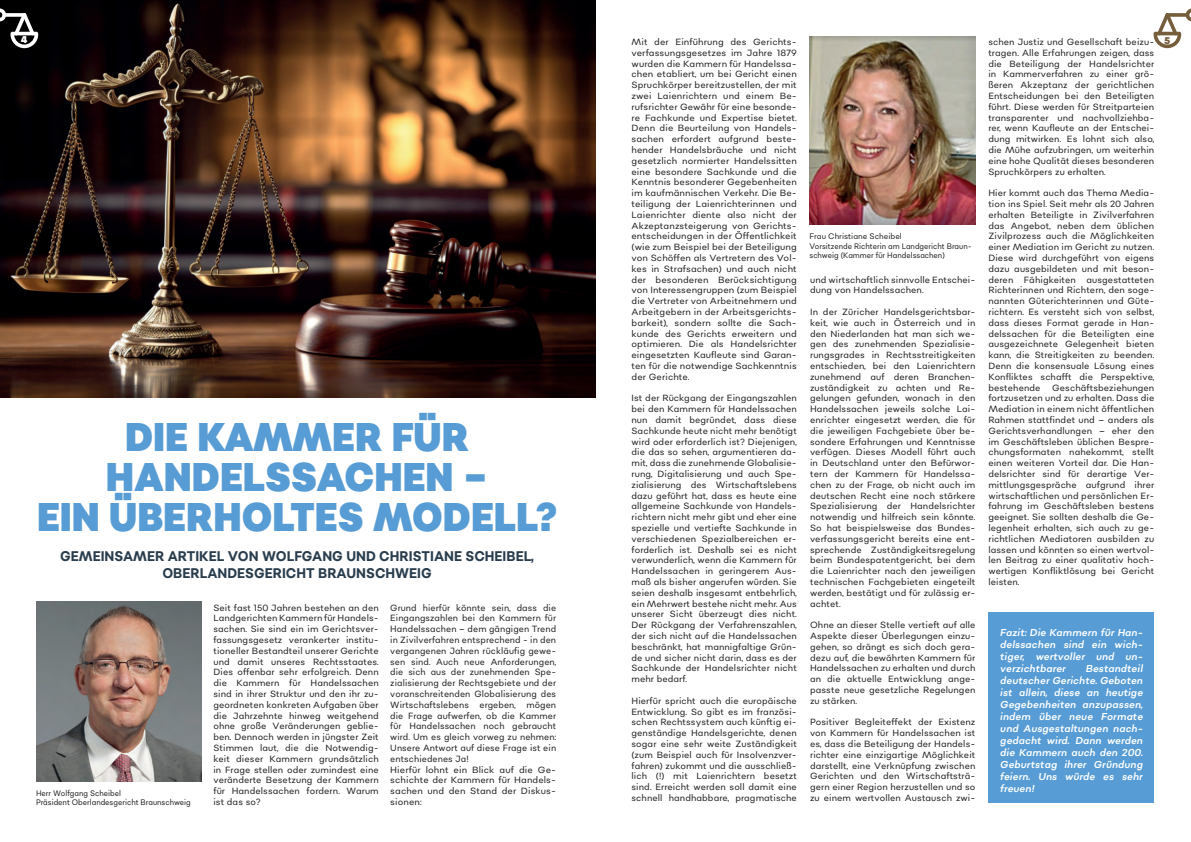
<style>
.page{position:relative;width:1191px;height:842px;background:#fff}
.page>*{position:absolute;margin:0;border:0;box-sizing:border-box;transform-origin:0 0}
.t1{font:900 40px/40px "Sonny Gothic Condensed";color:#579cd4;text-align:center;scale:.95 1}
.t2{font:700 14px/16.8px "Sonny Gothic Condensed";color:#2a3d4d;text-align:center;scale:.95 1}
.t3{font:italic 10px/12px "Sonny Gothic Condensed";letter-spacing:.01em;color:#fff;text-align:justify}
.t4{font:900 9.8px "Sonny Gothic Condensed";color:#fff}
.t5{font:900 9.8px "Sonny Gothic Condensed";color:#765e3d}
.t6{font:9px/10.8px "Sonny Gothic Condensed";letter-spacing:.01em;color:#231f20;text-align:justify}
.t7{font:9px/10.8px "Sonny Gothic Condensed";letter-spacing:.01em;color:#231f20;text-align:justify;scale:1.05 1}
.t8{font:8px/9.6px "Sonny Gothic Condensed";color:#231f20}
.t9{font:8px/9.6px "Sonny Gothic Condensed";color:#231f20;scale:.95 1}
</style>
<div class="page">
<img style="left:0;top:0;width:595px;height:397px">
<svg style="left:0;top:9px;width:38px;height:39px"></svg>
<svg style="left:1153px;top:9px;width:38px;height:39px"></svg>
<img style="left:809px;top:37px;width:166px;height:187px">
<img style="left:36px;top:601px;width:166px;height:180px">
<div style="left:988px;top:612px;width:166px;height:190px;background:#579cd4"></div>
<p class="t4" style="left:21px;top:33px;width:8px">4</p>
<p class="t5" style="left:1164px;top:34px;width:8px">5</p>
<p class="t7" style="left:631px;top:36px;width:159px">Mit der Einführung des Gerichts&shy;verfassungsgesetzes im Jahre 1879 wurden die Kammern für Handelssa&shy;chen etabliert, um bei Gericht einen Spruchkörper bereitzustellen, der mit zwei Laienrichtern und einem Be&shy;rufsrichter Gewähr für eine besonde&shy;re Fachkunde und Expertise bietet.<br>Denn die Beurteilung von Handels&shy;sachen erfordert aufgrund beste&shy;hender Handelsbräuche und nicht gesetzlich normierter Handelssitten eine besondere Sachkunde und die Kenntnis besonderer Gegebenheiten im kaufmännischen Verkehr. Die Be&shy;teiligung der Laienrichterinnen und Laienrichter diente also nicht der Akzeptanzsteigerung von Gerichts&shy;entscheidungen in der Öffentlichkeit (wie zum Beispiel bei der Beteiligung von Schöffen als Vertretern des Vol&shy;kes in Strafsachen) und auch nicht der besonderen Berücksichtigung von Interessengruppen (zum Beispiel die Vertreter von Arbeitnehmern und Arbeitgebern in der Arbeitsgerichts&shy;barkeit), sondern sollte die Sach&shy;kunde des Gerichts erweitern und optimieren. Die als Handelsrichter eingesetzten Kaufleute sind Garan&shy;ten für die notwendige Sachkenntnis der Gerichte.</p>
<p class="t6" style="left:631px;top:393px;width:167px">Ist der Rückgang der Eingangszahlen bei den Kammern für Handelssachen nun damit begründet, dass diese Sachkunde heute nicht mehr benötigt wird oder erforderlich ist? Diejenigen, die das so sehen, argumentieren da&shy;mit, dass die zunehmende Globalisie&shy;rung, Digitalisierung und auch Spe&shy;zialisierung des Wirtschaftslebens dazu geführt hat, dass es heute eine allgemeine Sachkunde von Handels&shy;richtern nicht mehr gibt und eher eine spezielle und vertiefte Sachkunde in verschiedenen Spezialbereichen er&shy;forderlich ist. Deshalb sei es nicht verwunderlich, wenn die Kammern für Handelssachen in geringerem Aus&shy;maß als bisher angerufen würden. Sie seien deshalb insgesamt entbehrlich, ein Mehrwert bestehe nicht mehr. Aus unserer Sicht überzeugt dies nicht.<br>Der Rückgang der Verfahrenszahlen, der sich nicht auf die Handelssachen beschränkt, hat mannigfaltige Grün&shy;de und sicher nicht darin, dass es der Sachkunde der Handelsrichter nicht mehr bedarf.</p>
<p class="t6" style="left:631px;top:695px;width:167px">Hierfür spricht auch die europäische Entwicklung. So gibt es im französi&shy;schen Rechtssystem auch künftig ei&shy;genständige Handelsgerichte, denen sogar eine sehr weite Zuständigkeit (zum Beispiel auch für Insolvenzver&shy;fahren) zukommt und die ausschließ&shy;lich (!) mit Laienrichtern besetzt sind. Erreicht werden soll damit eine schnell handhabbare, pragmatische</p>
<p class="t6" style="left:988px;top:36px;width:167px">schen Justiz und Gesellschaft beizu&shy;tragen. Alle Erfahrungen zeigen, dass die Beteiligung der Handelsrichter in Kammerverfahren zu einer grö&shy;ßeren Akzeptanz der gerichtlichen Entscheidungen bei den Beteiligten führt. Diese werden für Streitparteien transparenter und nachvollziehba&shy;rer, wenn Kaufleute an der Entschei&shy;dung mitwirken. Es lohnt sich also, die Mühe aufzubringen, um weiterhin eine hohe Qualität dieses besonderen Spruchkörpers zu erhalten.</p>
<p class="t6" style="left:988px;top:187px;width:167px">Hier kommt auch das Thema Media&shy;tion ins Spiel. Seit mehr als 20 Jahren erhalten Beteiligte in Zivilverfahren das Angebot, neben dem üblichen Zivilprozess auch die Möglichkeiten einer Mediation im Gericht zu nutzen.<br>Diese wird durchgeführt von eigens dazu ausgebildeten und mit beson&shy;deren Fähigkeiten ausgestatteten Richterinnen und Richtern, den soge&shy;nannten Güterichterinnen und Güte&shy;richtern. Es versteht sich von selbst, dass dieses Format gerade in Han&shy;delssachen für die Beteiligten eine ausgezeichnete Gelegenheit bieten kann, die Streitigkeiten zu beenden.<br>Denn die konsensuale Lösung eines Konfliktes schafft die Perspektive, bestehende</p>
<p class="t8" style="left:809px;top:231px;width:164px">Frau Christiane Scheibel<br>Vorsitzende Richterin am Landgericht Braun&shy;schweig (Kammer für Handelssachen)</p>
<p class="t6" style="left:810px;top:274px;width:167px">und wirtschaftlich sinnvolle Entschei&shy;dung von Handelssachen.</p>
<p class="t6" style="left:810px;top:306px;width:167px">In der Züricher Handelsgerichtsbar&shy;keit, wie auch in Österreich und in den Niederlanden hat man sich we&shy;gen des zunehmenden Spezialisie&shy;rungsgrades in Rechtsstreitigkeiten entschieden, bei den Laienrichtern zunehmend auf deren Branchen&shy;zuständigkeit zu achten und Re&shy;gelungen gefunden, wonach in den Handelssachen jeweils solche Lai&shy;enrichter eingesetzt werden, die für die jeweiligen Fachgebiete über be&shy;sondere Erfahrungen und Kenntnisse verfügen. Dieses Modell führt auch in Deutschland unter den Befürwor&shy;tern der Kammern für Handelssa&shy;chen zu der Frage, ob nicht auch im deutschen Recht eine noch stärkere Spezialisierung der Handelsrichter notwendig und hilfreich sein könnte.<br>So hat beispielsweise das Bundes&shy;verfassungsgericht bereits eine ent&shy;sprechende Zuständigkeitsregelung beim Bundespatentgericht, bei dem die Laienrichter nach den jeweiligen technischen Fachgebieten eingeteilt werden, bestätigt und für zulässig er&shy;achtet.</p>
<p class="t6" style="left:810px;top:619px;width:167px">Ohne an dieser Stelle vertieft auf alle Aspekte dieser Überlegungen einzu&shy;gehen, so drängt es sich doch gera&shy;dezu auf, die bewährten Kammern für Handelssachen zu erhalten und durch an die aktuelle Entwicklung ange&shy;passte neue gesetzliche Regelungen zu stärken.</p>
<p class="t6" style="left:810px;top:717px;width:167px">Positiver Begleiteffekt der Existenz von Kammern für Handelssachen ist es, dass die Beteiligung der Handels&shy;richter eine einzigartige Möglichkeit darstellt, eine Verknüpfung zwischen Gerichten und den Wirtschaftsträ&shy;gern einer Region herzustellen und so zu einem wertvollen Austausch zwi-</p>
<p class="t6" style="left:988px;top:382px;width:167px;text-indent:64px">Geschäftsbeziehungen fortzusetzen und zu erhalten. Dass die Mediation in einem nicht öffentlichen Rahmen stattfindet und – anders als Gerichtsverhandlungen – eher den im Geschäftsleben üblichen Bespre&shy;chungsformaten nahekommt, stellt einen weiteren Vorteil dar. Die Han&shy;delsrichter sind für derartige Ver&shy;mittlungsgespräche aufgrund ihrer wirtschaftlichen und persönlichen Er&shy;fahrung im Geschäftsleben bestens geeignet. Sie sollten deshalb die Ge&shy;legenheit erhalten, sich auch zu ge&shy;richtlichen Mediatoren ausbilden zu lassen und könnten so einen wertvol&shy;len Beitrag zu einer qualitativ hoch&shy;wertigen Konfliktlösung bei Gericht leisten.</p>
<h1 class="t1" style="left:37px;top:417px;width:549px">DIE KAMMER FÜR<br>HANDELSSACHEN –<br>EIN ÜBERHOLTES MODELL?</h1>
<h2 class="t2" style="left:60px;top:548px;width:500px">GEMEINSAMER ARTIKEL VON WOLFGANG UND CHRISTIANE SCHEIBEL,<br>OBERLANDESGERICHT BRAUNSCHWEIG</h2>
<p class="t6" style="left:213px;top:602px;width:167px">Seit fast 150 Jahren bestehen an den Landgerichten Kammern für Handels&shy;sachen. Sie sind ein im Gerichtsver&shy;fassungsgesetz verankerter institu&shy;tioneller Bestandteil unserer Gerichte und damit unseres Rechtsstaates.<br>Dies offenbar sehr erfolgreich. Denn die Kammern für Handelssachen sind in ihrer Struktur und den ihr zu&shy;geordneten konkreten Aufgaben über die Jahrzehnte hinweg weitgehend ohne große Veränderungen geblie&shy;ben. Dennoch werden in jüngster Zeit Stimmen laut, die die Notwendig&shy;keit dieser Kammern grundsätzlich in Frage stellen oder zumindest eine veränderte Besetzung der Kammern für Handelssachen fordern. Warum ist das so?</p>
<p class="t6" style="left:390px;top:602px;width:167px;text-align:left">Grund hierfür könnte sein, dass die Eingangszahlen bei den Kammern für Handelssachen – dem gängigen Trend in Zivilverfahren entsprechend - in den vergangenen Jahren rückläufig gewe&shy;sen sind. Auch neue Anforderungen, die sich aus der zunehmenden Spe&shy;zialisierung der Rechtsgebiete und der voranschreitenden Globalisierung des Wirtschaftslebens ergeben, mögen die Frage aufwerfen, ob die Kammer für Handelssachen noch gebraucht wird. Um es gleich vorweg zu nehmen:<br>Unsere Antwort auf diese Frage ist ein entschiedenes Ja!<br>Hierfür lohnt ein Blick auf die Ge&shy;schichte der Kammern für Handels&shy;sachen und den Stand der Diskus&shy;sionen:</p>
<p class="t3" style="left:1000px;top:626px;width:144px">Fazit: Die Kammern für Han&shy;delssachen sind ein wich&shy;tiger, wertvoller und un&shy;verzichtbarer</p>
<p class="t3" style="left:1000px;top:662px;width:144px;text-indent:85px">Bestandteil deutscher Gerichte. Geboten ist allein, diese an heutige Gegebenheiten anzupassen, indem über neue Formate und Ausgestaltungen nach&shy;gedacht wird. Dann werden die Kammern auch den 200.<br>Geburtstag ihrer Gründung feiern. Uns würde es sehr freuen!</p>
<p class="t9" style="left:36px;top:788px;width:164px">Herr Wolfgang Scheibel<br>Präsident Oberlandesgericht Braunschweig</p>
</div>
